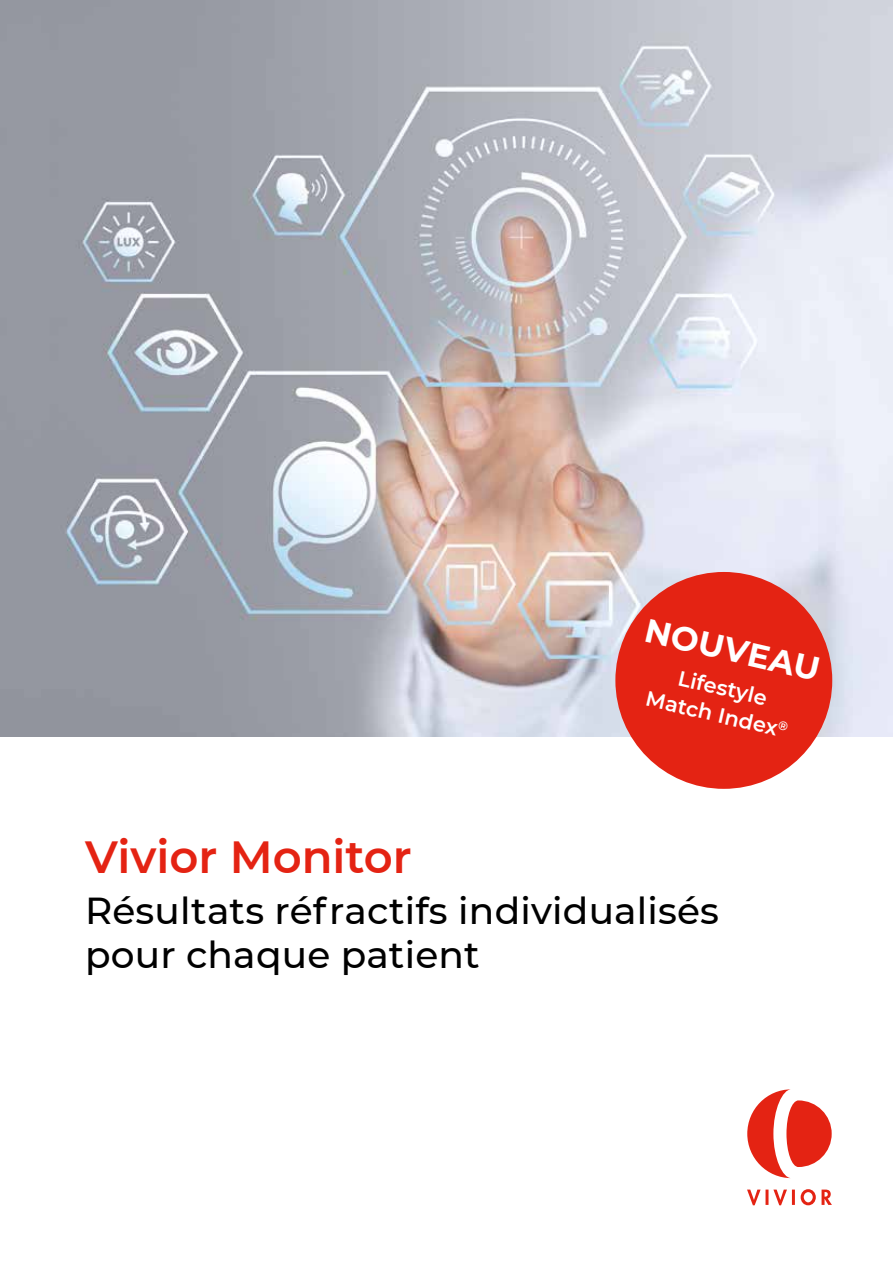
<style>
.page{position:relative;width:893px;height:1263px;background:#fff}
.page>*{position:absolute;margin:0;border:0;box-sizing:border-box;transform-origin:0 0}
.t1{font:600 45px "Montserrat";color:#e42313}
.t2{font:500 37.5px/43.5px "Montserrat";letter-spacing:.005em;color:#000}
.t3{font:700 33px "Montserrat";color:#fff}
.t4{font:600 21px/27px "Montserrat";color:#fff;text-align:center}
</style>
<div class="page">
<img style="left:0;top:0;width:893px;height:737px">
<svg style="left:747px;top:1189px;width:85px;height:16px"></svg>
<svg style="left:747px;top:1089px;width:85px;height:89px"></svg>
<div style="left:615px;top:572px;width:217px;height:217px;background:#e42313;border-radius:50%"></div>
<p class="t1" style="left:85px;top:825px;width:328px">Vivior Monitor</p>
<p class="t3" style="left:651px;top:606px;width:180px;rotate:13deg">NOUVEAU</p>
<p class="t4" style="left:655px;top:658px;width:146px;rotate:13deg">Lifestyle<br>Match Index<sup>®</sup></p>
<p class="t2" style="left:85px;top:888px;width:635px">Résultats réfractifs individualisés pour chaque patient</p>
</div>
